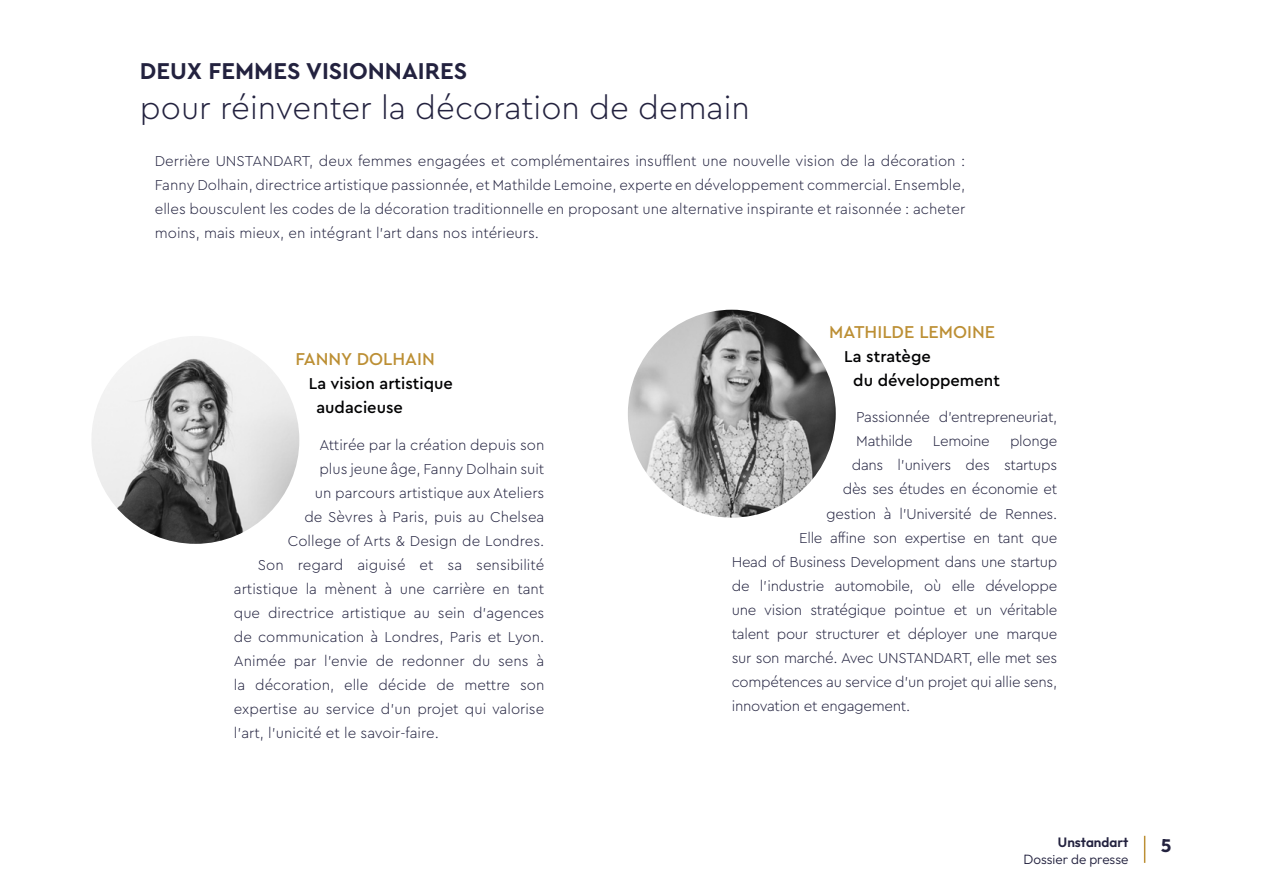
<style>
.page{position:relative;width:1263px;height:893px;background:#fff}
.page>*{position:absolute;margin:0;border:0;box-sizing:border-box;transform-origin:0 0}
.t1{font:300 33px "Cera Pro";color:#23223f}
.t2{font:700 24px "Cera Pro";color:#23223f}
.t3{font:500 18px "Cera Pro";color:#bc8f34}
.t4{font:100 18px "Outfit";color:#23223f}
.t5{font:500 16.5px/24px "Cera Pro";color:#020203}
.t6{font:300 15px/24px "Cera Pro";letter-spacing:-.01em;color:#22223f}
.t7{font:100 13.5px "Outfit";color:#23223f}
</style>
<div class="page">
<svg style="left:1144px;top:836px;width:1px;height:27px"></svg>
<img style="left:91px;top:336px;width:208px;height:208px;border-radius:104px">
<img style="left:628px;top:310px;width:208px;height:208px;border-radius:104px">
<h2 class="t2" style="left:140px;top:55px;width:329px">DEUX FEMMES VISIONNAIRES</h2>
<h1 class="t1" style="left:140px;top:86px;width:612px">pour réinventer la décoration de demain</h1>
<p class="t6" style="left:155px;top:148px;width:812px;text-align:justify">Derrière UNSTANDART, deux femmes engagées et complémentaires insufflent une nouvelle vision de la décoration :<br>Fanny Dolhain, directrice artistique passionnée, et Mathilde Lemoine, experte en développement commercial. Ensemble, elles bousculent les codes de la décoration traditionnelle en proposant une alternative inspirante et raisonnée : acheter moins, mais mieux, en intégrant l’art dans nos intérieurs.</p>
<p class="t3" style="left:295px;top:347px;width:141px">FANNY DOLHAIN</p>
<p class="t5" style="left:316px;top:371px;width:138px;text-indent:-8px">La vision artistique audacieuse</p>
<p class="t6" style="left:319px;top:432px;width:227px">Attirée par la création depuis son</p>
<p class="t6" style="left:319px;top:456px;width:226px">plus jeune âge, Fanny Dolhain suit</p>
<p class="t6" style="left:315px;top:480px;width:231px">un parcours artistique aux Ateliers</p>
<p class="t6" style="left:304px;top:504px;width:242px">de Sèvres à Paris, puis au Chelsea</p>
<p class="t6" style="left:288px;top:528px;width:258px">College of Arts &amp; Design de Londres.</p>
<p class="t6" style="left:258px;top:552px;width:288px">Son regard aiguisé et sa sensibilité</p>
<p class="t6" style="left:234px;top:576px;width:312px">artistique la mènent à une carrière en tant</p>
<p class="t6" style="left:234px;top:600px;width:312px">que directrice artistique au sein d’agences</p>
<p class="t6" style="left:234px;top:624px;width:312px">de communication à Londres, Paris et Lyon.</p>
<p class="t6" style="left:234px;top:648px;width:312px">Animée par l’envie de redonner du sens à</p>
<p class="t6" style="left:234px;top:672px;width:312px">la décoration, elle décide de mettre son</p>
<p class="t6" style="left:234px;top:696px;width:312px">expertise au service d’un projet qui valorise</p>
<p class="t6" style="left:234px;top:720px;width:207px">l’art, l’unicité et le savoir-faire.</p>
<p class="t3" style="left:829px;top:320px;width:167px">MATHILDE LEMOINE</p>
<p class="t5" style="left:853px;top:343px;width:148px;text-indent:-9px">La stratège<br>du développement</p>
<p class="t6" style="left:856px;top:405px;width:203px">Passionnée d’entrepreneuriat,<br>Mathilde</p>
<p class="t6" style="left:933px;top:429px;width:58px">Lemoine</p>
<p class="t6" style="left:1010px;top:429px;width:49px">plonge</p>
<p class="t6" style="left:852px;top:453px;width:207px">dans l’univers des startups</p>
<p class="t6" style="left:843px;top:477px;width:216px">dès ses études en économie et</p>
<p class="t6" style="left:826px;top:501px;width:233px">gestion à l’Université de Rennes.</p>
<p class="t6" style="left:799px;top:525px;width:259px">Elle affine son expertise en tant que</p>
<p class="t6" style="left:732px;top:549px;width:327px">Head of Business Development dans une startup</p>
<p class="t6" style="left:732px;top:573px;width:327px">de l’industrie automobile, où elle développe</p>
<p class="t6" style="left:732px;top:597px;width:327px">une vision stratégique pointue et un véritable</p>
<p class="t6" style="left:732px;top:621px;width:327px">talent pour structurer et déployer une marque</p>
<p class="t6" style="left:732px;top:645px;width:327px">sur son marché. Avec UNSTANDART, elle met ses</p>
<p class="t6" style="left:732px;top:669px;width:327px">compétences au service d’un projet qui allie sens,</p>
<p class="t6" style="left:732px;top:693px;width:180px">innovation et engagement.</p>
<p class="t7" style="left:1058px;top:835px;width:72px">Unstandart</p>
<p class="t4" style="left:1161px;top:835px;width:12px">5</p>
<p class="t7" style="left:1023px;top:851px;width:106px">Dossier de presse</p>
</div>
